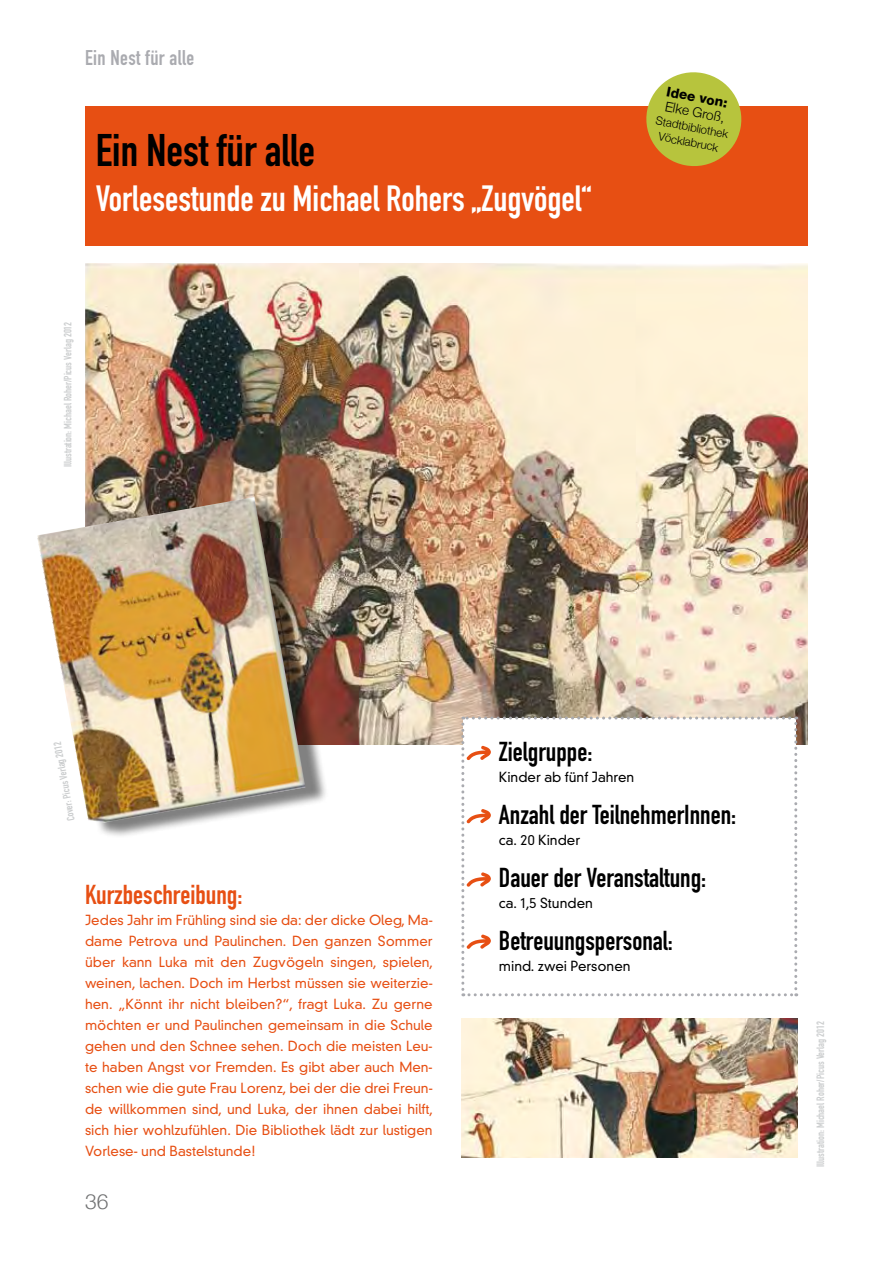
<style>
.page{position:relative;width:893px;height:1263px;background:#fff}
.page>*{position:absolute;margin:0;border:0;box-sizing:border-box;transform-origin:0 0}
.t1{font:45px "DIN Engschrift";color:#000}
.t2{font:36px "DIN Engschrift";color:#fff}
.t3{font:27px "DIN Engschrift";color:#000}
.t4{font:27px "DIN Engschrift";color:#e74f13}
.t5{font:21px "DIN Engschrift";letter-spacing:.02em;color:#aaabb0}
.t6{font:300 21px "Helvetica Neue LT";color:#707172}
.t7{font:300 13.5px/21px "DIN Neuzeit Grotesk";color:#e74f13;text-align:justify}
.t8{font:300 13.5px "DIN Neuzeit Grotesk";color:#000}
.t9{font:300 13.5px "Helvetica Neue LT";color:#000}
.t10{font:800 13.5px "Helvetica Neue LT";color:#000}
.t11{font:300 11.4px/15px "Helvetica Neue LT";color:#000;text-align:center}
.t12{font:10.5px "DIN Engschrift";color:#cbcdce}
</style>
<div class="page">
<div style="left:85px;top:107px;width:723px;height:139px;background:#e74f13"></div>
<img style="left:85px;top:263px;width:722px;height:482px">
<svg style="left:642px;top:72px;width:103px;height:94px"></svg>
<div style="left:45px;top:497px;width:284px;height:341px;background:#000;opacity:.5"></div>
<img style="left:37px;top:497px;width:268px;height:325px">
<img style="left:461px;top:1018px;width:336px;height:139px">
<svg style="left:461px;top:716px;width:336px;height:280px"></svg>
<h3 class="t5" style="left:85px;top:45px;width:111px">Ein Nest für alle</h3>
<h1 class="t1" style="left:96px;top:123px;width:221px">Ein Nest für alle</h1>
<h2 class="t2" style="left:96px;top:177px;width:497px">Vorlesestunde zu Michael Rohers „Zugvögel“</h2>
<p class="t12" style="left:62px;top:467px;width:147px;rotate:-90deg">Illustration: Michael Roher/Picus Verlag 2012</p>
<p class="t10" style="left:668px;top:83px;width:63px;rotate:11deg">Idee von:</p>
<p class="t9" style="left:667px;top:98px;width:62px;rotate:11deg">Elke Groß,</p>
<p class="t11" style="left:657px;top:113px;width:75px;rotate:11deg">Stadtbibliothek<br>Vöcklabruck</p>
<p class="t12" style="left:65px;top:822px;width:82px;rotate:-100deg">Cover: Picus Verlag 2012</p>
<h3 class="t4" style="left:85px;top:878px;width:159px">Kurzbeschreibung:</h3>
<p class="t7" style="left:85px;top:909px;width:350px">Jedes Jahr im Frühling sind sie da: der dicke Oleg, Ma&shy;dame Petrova und Paulinchen. Den ganzen Sommer über kann Luka mit den Zugvögeln singen, spielen, weinen, lachen. Doch im Herbst müssen sie weiterzie&shy;hen. „Könnt ihr nicht bleiben?“, fragt Luka. Zu gerne möchten er und Paulinchen gemeinsam in die Schule gehen und den Schnee sehen. Doch die meisten Leu&shy;te haben Angst vor Fremden. Es gibt aber auch Men&shy;schen wie die gute Frau Lorenz, bei der die drei Freun&shy;de willkommen sind, und Luka, der ihnen dabei hilft, sich hier wohlzufühlen. Die Bibliothek lädt zur lustigen Vorlese- und Bastelstunde!</p>
<h3 class="t6" style="left:85px;top:1189px;width:25px">36</h3>
<h3 class="t3" style="left:499px;top:735px;width:95px">Zielgruppe:</h3>
<p class="t8" style="left:499px;top:769px;width:137px">Kinder ab fünf Jahren</p>
<h3 class="t3" style="left:499px;top:798px;width:239px">Anzahl der TeilnehmerInnen:</h3>
<p class="t8" style="left:499px;top:832px;width:83px">ca. 20 Kinder</p>
<h3 class="t3" style="left:499px;top:861px;width:209px">Dauer der Veranstaltung:</h3>
<p class="t8" style="left:499px;top:895px;width:96px">ca. 1,5 Stunden</p>
<h3 class="t3" style="left:499px;top:924px;width:176px">Betreuungspersonal:</h3>
<p class="t8" style="left:499px;top:958px;width:133px">mind. zwei Personen</p>
<p class="t12" style="left:814px;top:1167px;width:147px;rotate:-90deg">Illustration: Michael Roher/Picus Verlag 2012</p>
</div>
